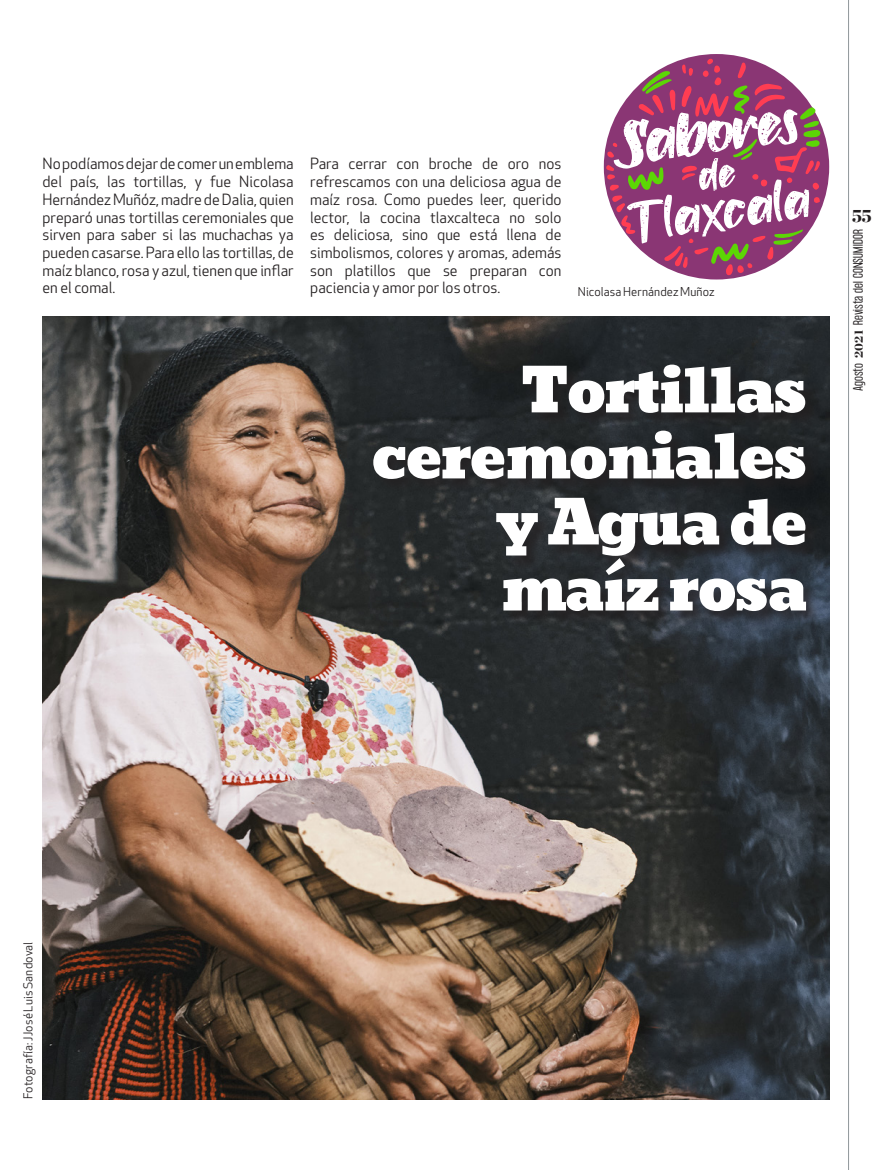
<style>
.page{position:relative;width:893px;height:1170px;background:#fff}
.page>*{position:absolute;margin:0;border:0;box-sizing:border-box;transform-origin:0 0}
.t1{font:60px/66px "Bevan";letter-spacing:-.04em;color:#fff;text-align:right}
.t2{font:49.35px "Livermore";color:#fff}
.t3{font:900 18px "Chronicle Display";color:#231f20}
.t4{font:15.15px/17.7px "Apex New";color:#231f20;text-align:justify}
.Cuerpo_de_texto_de_s{font:12px "Apex New";letter-spacing:.01em;color:#231f20}
.t5{font:300 12px "Formula Condensed";letter-spacing:.02em;color:#231f20}
.s1{font-family:"Chronicle Display";font-weight:900}
</style>
<div class="page">
<img style="left:43px;top:316px;width:786px;height:783px">
<div style="left:373px;top:364px;width:449px;height:262px;background:#231f20;opacity:.75"></div>
<svg style="left:606px;top:58px;width:215px;height:217px"></svg>
<hr style="left:848px;top:0;width:1px;height:1169px;background:#8f979a">
<p class="t4" style="left:43px;top:155px;width:253px">No podíamos dejar de comer un emblema del país, las tortillas, y fue Nicolasa Hernández Muñóz, madre de Dalia, quien preparó unas tortillas ceremoniales que sirven para saber si las muchachas ya pueden casarse. Para ello las tortillas, de maíz blanco, rosa y azul, tienen que inflar en el comal.</p>
<p class="t4" style="left:310px;top:155px;width:253px">Para cerrar con broche de oro nos refrescamos con una deliciosa agua de maíz rosa. Como puedes leer, querido lector, la cocina tlaxcalteca no solo es deliciosa, sino que está llena de simbolismos, colores y aromas, además son platillos que se preparan con paciencia y amor por los otros.</p>
<h2 class="t2" style="left:625px;top:195px;width:185px;rotate:-8deg">Tlaxcala</h2>
<p class="Cuerpo_de_texto_de_s" style="left:578px;top:284px;width:138px">Nicolasa Hernández Muñoz</p>
<p class="t1" style="left:371px;top:358px;width:438px">Tortillas ceremoniales y Agua de maíz rosa</p>
<p class="t3" style="left:852px;top:204px;width:21px">55</p>
<p class="t5" style="left:851px;top:391px;width:163px;rotate:-90deg">Agosto <span class="s1">2021</span> Revista del CONSUMIDOR</p>
<p class="Cuerpo_de_texto_de_s" style="left:21px;top:1099px;width:159px;rotate:-90deg">Fotografía: JJosé Luis Sandoval</p>
</div>
